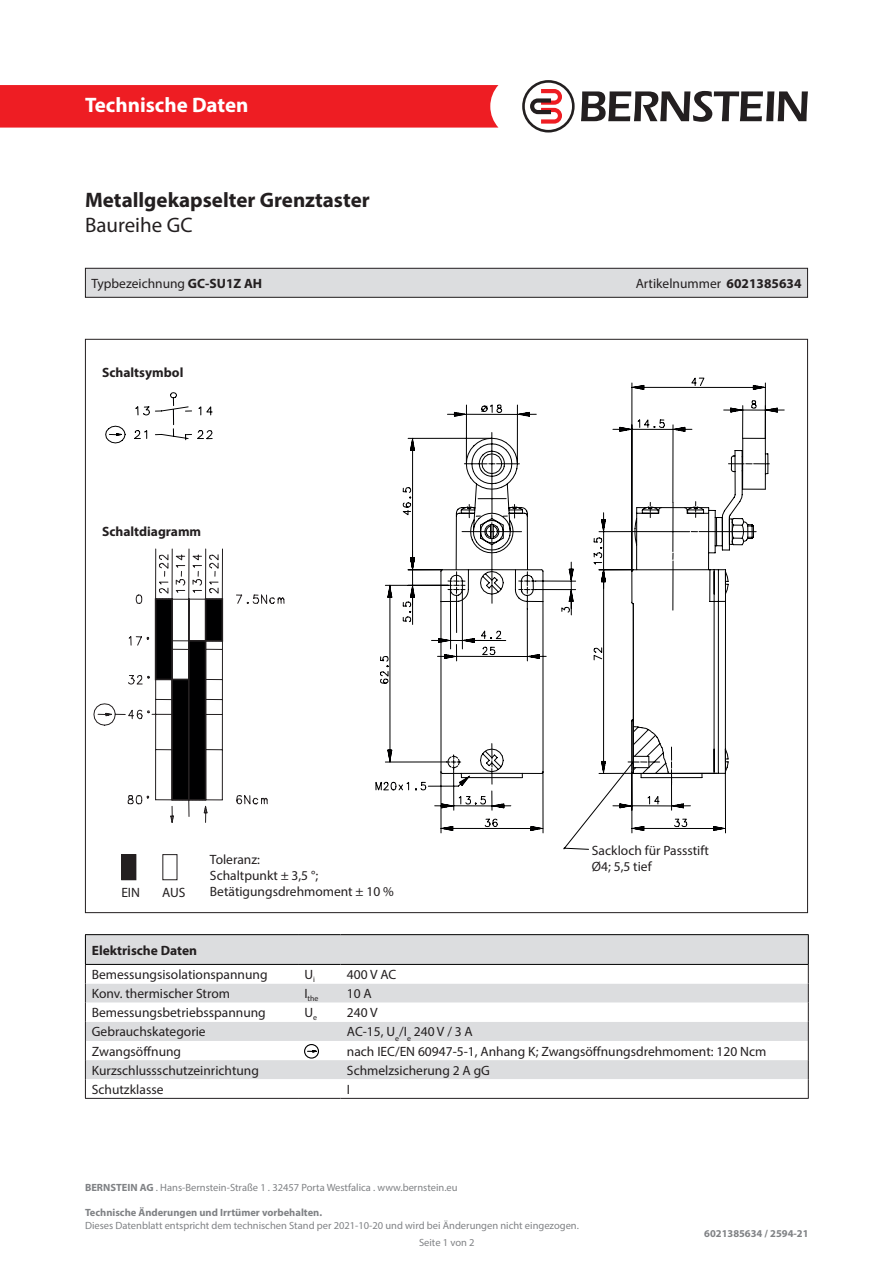
<style>
.page{position:relative;width:893px;height:1263px;background:#fff}
.page>*{position:absolute;margin:0;border:0;box-sizing:border-box;transform-origin:0 0}
.t1{font:700 21px "Myriad Pro";color:#231f20}
.t2{font:700 21px "Myriad Pro";color:#fff}
.t3{font:21px "Myriad Pro";color:#231f20}
.t4{font:13.5px/16.2px "Myriad Pro";color:#231f20}
.t5{font:700 13.5px "Myriad Pro";color:#231f20}
.t6{font:10.5px "Myriad Pro";color:#808285}
.t7{font:700 10.5px "Myriad Pro";color:#808285}
.t8{font:7.8px "Myriad Pro";color:#231f20}
.s1{font-weight:700}
</style>
<div class="page">
<div style="left:0;top:85px;width:498px;height:43px;background:#ee1d23"></div>
<svg style="left:581px;top:91px;width:227px;height:31px"></svg>
<svg style="left:522px;top:80px;width:53px;height:53px"></svg>
<svg style="left:105px;top:392px;width:108px;height:51px"></svg>
<svg style="left:105px;top:554px;width:179px;height:269px"></svg>
<div style="left:122px;top:855px;width:14px;height:25px;background:#231f20"></div>
<div style="left:121px;top:854px;width:15px;height:26px;border:1px solid #231f20"></div>
<div style="left:162px;top:854px;width:15px;height:26px;border:1px solid #231f20"></div>
<svg style="left:380px;top:404px;width:119px;height:423px"></svg>
<svg style="left:454px;top:405px;width:331px;height:424px"></svg>
<svg style="left:631px;top:377px;width:138px;height:450px"></svg>
<svg style="left:499px;top:404px;width:267px;height:446px"></svg>
<hr style="left:85px;top:1098px;width:213px;height:1px;background:#231f20">
<hr style="left:298px;top:1098px;width:43px;height:1px;background:#231f20">
<hr style="left:341px;top:1098px;width:468px;height:1px;background:#231f20">
<hr style="left:85px;top:934px;width:213px;height:1px;background:#000">
<hr style="left:298px;top:934px;width:43px;height:1px;background:#000">
<hr style="left:341px;top:934px;width:468px;height:1px;background:#000">
<div style="left:85px;top:268px;width:722px;height:29px;background:#dcdddf"></div>
<div style="left:85px;top:268px;width:723px;height:30px;border:1px solid #231f20"></div>
<svg style="left:85px;top:935px;width:724px;height:163px"></svg>
<h1 class="t2" style="left:85px;top:91px;width:165px">Technische Daten</h1>
<p class="t1" style="left:85px;top:186px;width:286px">Metallgekapselter Grenztaster</p>
<p class="t3" style="left:85px;top:212px;width:109px">Baureihe GC</p>
<p class="t4" style="left:91px;top:275px;width:172px">Typbezeichnung <span class="s1">GC-SU1Z AH</span></p>
<p class="t4" style="left:636px;top:275px;width:167px">Artikelnummer <span class="s1">6021385634</span></p>
<p class="t5" style="left:102px;top:364px;width:83px">Schaltsymbol</p>
<p class="t5" style="left:102px;top:522px;width:101px">Schaltdiagramm</p>
<p class="t4" style="left:210px;top:851px;width:52px">Toleranz:</p>
<p class="t4" style="left:210px;top:867px;width:110px">Schaltpunkt ± 3,5 °;</p>
<p class="t4" style="left:121px;top:884px;width:20px">EIN</p>
<p class="t4" style="left:162px;top:884px;width:25px">AUS</p>
<p class="t4" style="left:210px;top:883px;width:185px">Betätigungsdrehmoment ± 10 %</p>
<p class="t4" style="left:592px;top:842px;width:119px">Sackloch für Passstift<br>Ø4; 5,5 tief</p>
<p class="t5" style="left:92px;top:941px;width:107px">Elektrische Daten</p>
<p class="t4" style="left:92px;top:966px;width:177px">Bemessungsisolationspannung</p>
<p class="t4" style="left:304px;top:966px;width:12px">U<sub>i</sub></p>
<p class="t4" style="left:347px;top:966px;width:51px">400 V AC</p>
<p class="t4" style="left:92px;top:985px;width:140px">Konv. thermischer Strom</p>
<p class="t8" style="left:304px;top:994px;width:16px"><sup>I</sup>the</p>
<p class="t4" style="left:347px;top:985px;width:26px">10 A</p>
<p class="t4" style="left:92px;top:1004px;width:176px">Bemessungsbetriebsspannung</p>
<p class="t4" style="left:304px;top:1004px;width:14px">U<sub>e</sub></p>
<p class="t4" style="left:347px;top:1004px;width:32px">240 V</p>
<p class="t4" style="left:92px;top:1023px;width:115px">Gebrauchskategorie</p>
<p class="t4" style="left:347px;top:1023px;width:127px">AC-15, U<sub>e</sub>/I<sub>e</sub> 240 V / 3 A</p>
<p class="t4" style="left:92px;top:1043px;width:91px">Zwangsöffnung</p>
<p class="t4" style="left:347px;top:1043px;width:421px">nach IEC/EN 60947-5-1, Anhang K; Zwangsöffnungsdrehmoment: 120 Ncm</p>
<p class="t4" style="left:92px;top:1062px;width:169px">Kurzschlussschutzeinrichtung</p>
<p class="t4" style="left:347px;top:1062px;width:145px">Schmelzsicherung 2 A gG</p>
<p class="t4" style="left:92px;top:1081px;width:73px">Schutzklasse</p>
<p class="t4" style="left:347px;top:1081px;width:5px">I</p>
<p class="t6" style="left:85px;top:1181px;width:374px"><span class="s1">BERNSTEIN AG</span> . Hans-Bernstein-Straße 1 . 32457 Porta Westfalica . www.bernstein.eu</p>
<p class="t7" style="left:85px;top:1206px;width:239px">Technische Änderungen und Irrtümer vorbehalten.</p>
<p class="t6" style="left:85px;top:1219px;width:495px">Dieses Datenblatt entspricht dem technischen Stand per 2021-10-20 und wird bei Änderungen nicht eingezogen.</p>
<p class="t6" style="left:419px;top:1236px;width:57px">Seite 1 von 2</p>
<p class="t7" style="left:704px;top:1227px;width:106px">6021385634 / 2594-21</p>
</div>
